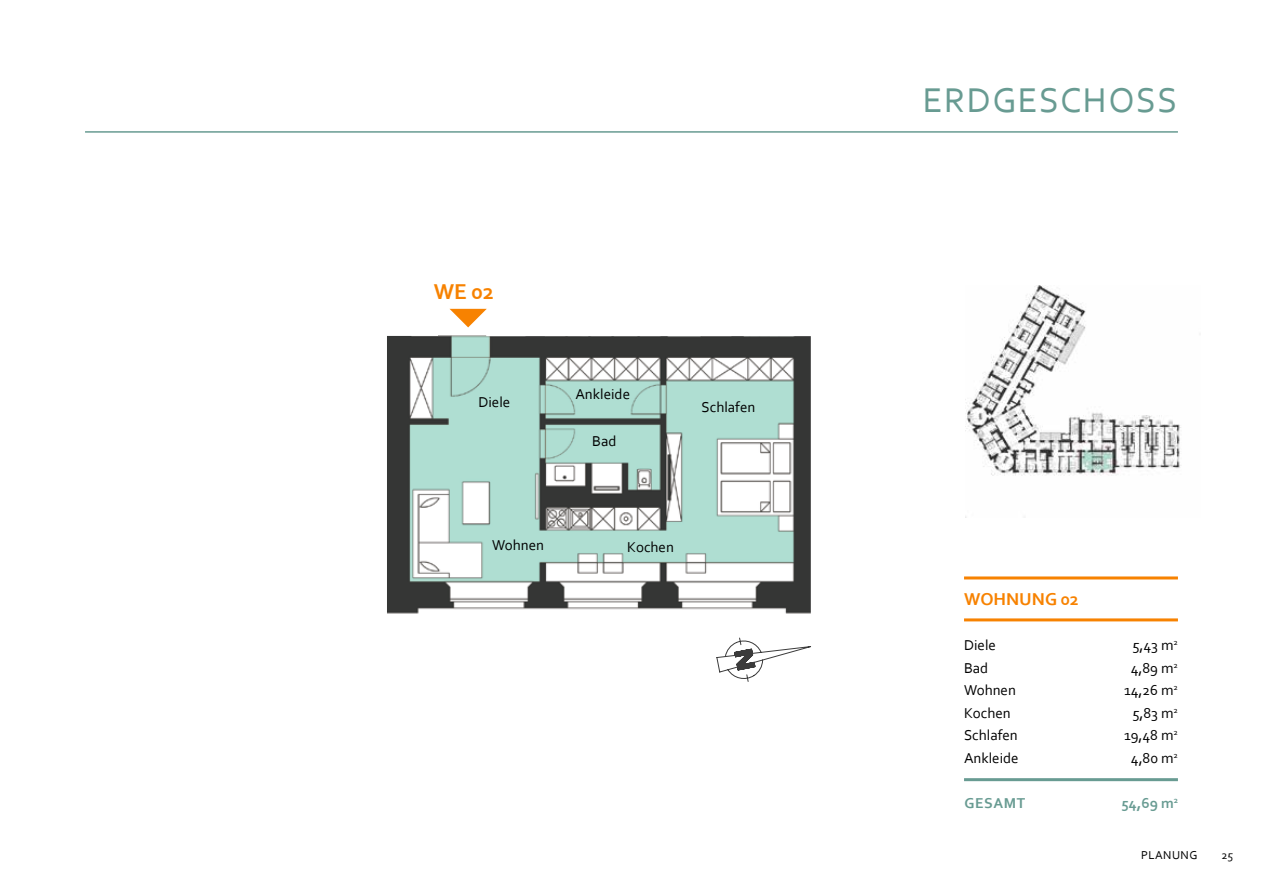
<style>
.page{position:relative;width:1263px;height:893px;background:#fff}
.page>*{position:absolute;margin:0;border:0;box-sizing:border-box;transform-origin:0 0}
.t1{font:36px "Corbel";letter-spacing:.04em;color:#689b92}
.t2{font:700 22.5px "Corbel";color:#f78201}
.t3{font:700 18px "Corbel";color:#f78201}
.t4{font:15px "Corbel";color:#000}
.t5{font:700 15px "Corbel";letter-spacing:.04em;color:#689b92}
.t6{font:12px "Corbel";letter-spacing:.04em;color:#000}
</style>
<div class="page">
<hr style="left:85px;top:131px;width:1093px;height:2px;background:#689b92">
<img style="left:387px;top:308px;width:424px;height:306px">
<hr style="left:964px;top:618px;width:214px;height:3px;background:#f78201">
<hr style="left:964px;top:576px;width:214px;height:3px;background:#f78201">
<hr style="left:964px;top:778px;width:214px;height:3px;background:#689b92">
<img style="left:965px;top:286px;width:216px;height:231px">
<svg style="left:716px;top:638px;width:95px;height:44px"></svg>
<svg style="left:449px;top:309px;width:38px;height:18px"></svg>
<h2 class="t2" style="left:434px;top:278px;width:62px">WE 02</h2>
<p class="t4" style="left:478px;top:392px;width:33px">Diele</p>
<p class="t4" style="left:575px;top:384px;width:56px">Ankleide</p>
<p class="t4" style="left:592px;top:432px;width:26px">Bad</p>
<p class="t4" style="left:702px;top:398px;width:55px">Schlafen</p>
<p class="t4" style="left:492px;top:536px;width:53px">Wohnen</p>
<p class="t4" style="left:627px;top:538px;width:48px">Kochen</p>
<h1 class="t1" style="left:923px;top:78px;width:256px">ERDGESCHOSS</h1>
<p class="t3" style="left:964px;top:588px;width:116px">WOHNUNG 02</p>
<p class="t4" style="left:964px;top:636px;width:33px">Diele</p>
<p class="t4" style="left:1132px;top:636px;width:47px">5,43 m<sup>2</sup></p>
<p class="t4" style="left:964px;top:658px;width:26px">Bad</p>
<p class="t4" style="left:1131px;top:658px;width:49px">4,89 m<sup>2</sup></p>
<p class="t4" style="left:964px;top:681px;width:53px">Wohnen</p>
<p class="t4" style="left:1124px;top:681px;width:55px">14,26 m<sup>2</sup></p>
<p class="t4" style="left:964px;top:703px;width:48px">Kochen</p>
<p class="t4" style="left:1132px;top:703px;width:47px">5,83 m<sup>2</sup></p>
<p class="t4" style="left:964px;top:726px;width:55px">Schlafen</p>
<p class="t4" style="left:1124px;top:726px;width:55px">19,48 m<sup>2</sup></p>
<p class="t4" style="left:964px;top:748px;width:56px">Ankleide</p>
<p class="t4" style="left:1131px;top:748px;width:49px">4,80 m<sup>2</sup></p>
<p class="t5" style="left:964px;top:793px;width:62px">GESAMT</p>
<p class="t5" style="left:1121px;top:793px;width:58px">54,69 m<sup>2</sup></p>
<p class="t6" style="left:1141px;top:848px;width:58px">PLANUNG</p>
<p class="t6" style="left:1221px;top:848px;width:13px">25</p>
</div>
